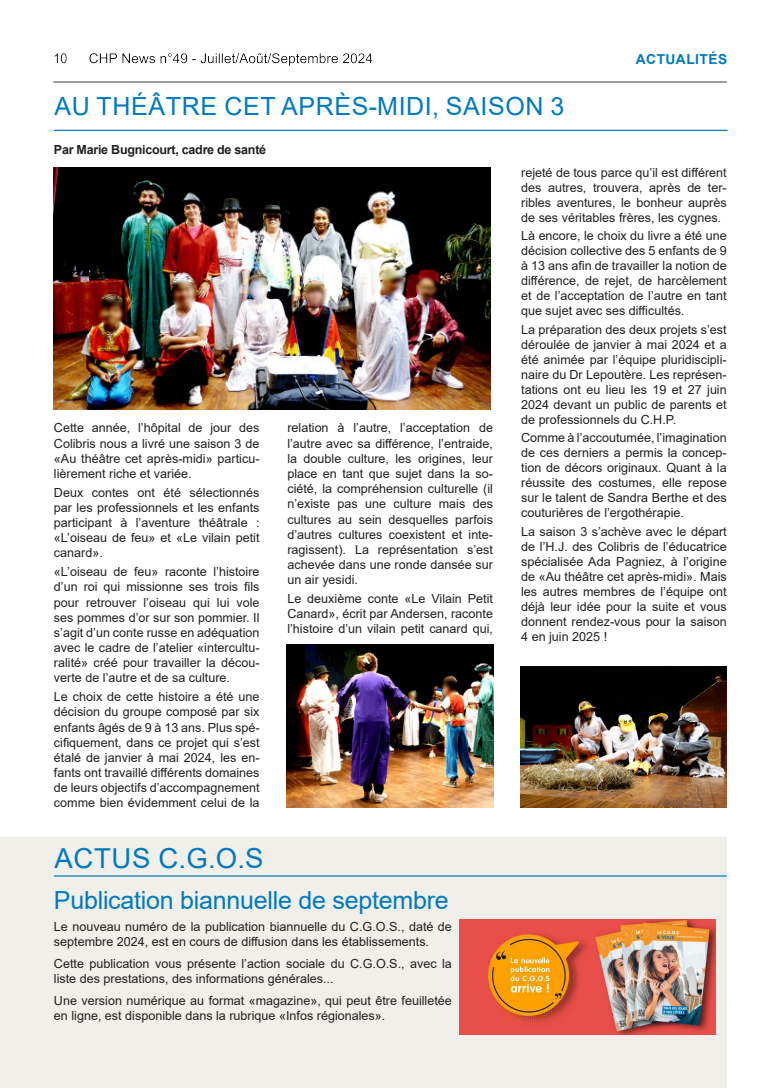
<style>
.page{position:relative;width:780px;height:1088px;background:#fff}
.page>*{position:absolute;margin:0;border:0;box-sizing:border-box;transform-origin:0 0}
.t1{font:27.5px "Arial";letter-spacing:.025em;color:#0079c0}
.t2{font:25px "Arial";letter-spacing:-.01em;color:#0079c0}
.t3{font:25px "Arial";letter-spacing:.025em;color:#0079c0}
.t4{font:700 13.75px "Arial";letter-spacing:.035em;color:#0079c0}
.t5{font:12.5px/15px "Arial";color:#231f20;text-align:justify}
.t6{font:700 12.5px "Arial";letter-spacing:-.02em;color:#231f20}
</style>
<div class="page">
<div style="left:44px;top:47px;width:400px;height:21px;background:#231f20;opacity:.3"></div>
<hr style="left:53px;top:81px;width:673px;height:2px;background:#646464">
<img style="left:53px;top:168px;width:437px;height:241px">
<hr style="left:54px;top:130px;width:673px;height:1px;background:#0079c0">
<img style="left:287px;top:644px;width:206px;height:163px">
<img style="left:520px;top:667px;width:206px;height:140px">
<div style="left:0;top:837px;width:726px;height:251px;background:#f0efea"></div>
<hr style="left:54px;top:875px;width:672px;height:1px;background:#0079c0">
<img style="left:459px;top:919px;width:256px;height:116px">
<p class="t3" style="left:54px;top:89px;width:511px">AU THÉÂTRE CET APRÈS-MIDI, SAISON 3</p>
<p class="t6" style="left:54px;top:141px;width:214px">Par Marie Bugnicourt, cadre de santé</p>
<p class="t4" style="left:635px;top:49px;width:93px">ACTUALITÉS</p>
<p class="t5" style="left:54px;top:420px;width:207px">Cette année, l’hôpital de jour des Colibris nous a livré une saison 3 de «Au théâtre cet après-midi» particu&shy;lièrement riche et variée.</p>
<p class="t5" style="left:54px;top:485px;width:207px">Deux contes ont été sélectionnés par les professionnels et les enfants participant à l’aventure théâtrale : «L’oiseau de feu» et «Le vilain petit canard».</p>
<p class="t5" style="left:54px;top:564px;width:207px">«L’oiseau de feu» raconte l’histoire d’un roi qui missionne ses trois fils pour retrouver l’oiseau qui lui vole ses pommes d’or sur son pommier. Il s’agit d’un conte russe en adéquation avec le cadre de l’atelier «intercultu&shy;ralité» créé pour travailler la décou&shy;verte de l’autre et de sa culture.</p>
<p class="t5" style="left:54px;top:689px;width:207px">Le choix de cette histoire a été une décision du groupe composé par six enfants âgés de 9 à 13 ans. Plus spé&shy;cifiquement, dans ce projet qui s’est étalé de janvier à mai 2024, les en&shy;fants ont travaillé différents domaines de leurs objectifs d’accompagnement comme bien évidemment celui de la</p>
<p class="t5" style="left:287px;top:420px;width:207px">relation à l’autre, l’acceptation de l’autre avec sa différence, l’entraide, la double culture, les origines, leur place en tant que sujet dans la so&shy;ciété, la compréhension culturelle (il n’existe pas une culture mais des cultures au sein desquelles parfois d’autres cultures coexistent et inte&shy;ragissent). La représentation s’est achevée dans une ronde dansée sur un air yesidi.</p>
<p class="t5" style="left:287px;top:591px;width:207px">Le deuxième conte «Le Vilain Petit Canard», écrit par Andersen, raconte l’histoire d’un vilain petit canard qui,</p>
<p class="t1" style="left:54px;top:840px;width:211px">ACTUS C.G.O.S</p>
<p class="t2" style="left:54px;top:883px;width:396px">Publication biannuelle de septembre</p>
<p class="t5" style="left:54px;top:919px;width:399px">Le nouveau numéro de la publication biannuelle du C.G.O.S., daté de septembre 2024, est en cours de diffusion dans les établissements.</p>
<p class="t5" style="left:54px;top:956px;width:399px">Cette publication vous présente l’action sociale du C.G.O.S., avec la liste des prestations, des informations générales...</p>
<p class="t5" style="left:54px;top:993px;width:399px">Une version numérique au format «magazine», qui peut être feuilletée en ligne, est disponible dans la rubrique «Infos régionales».</p>
<p class="t5" style="left:521px;top:165px;width:207px">rejeté de tous parce qu’il est différent des autres, trouvera, après de ter&shy;ribles aventures, le bonheur auprès de ses véritables frères, les cygnes.</p>
<p class="t5" style="left:521px;top:228px;width:207px">Là encore, le choix du livre a été une décision collective des 5 enfants de 9 à 13 ans afin de travailler la notion de différence, de rejet, de harcèlement et de l’acceptation de l’autre en tant que sujet avec ses difficultés.</p>
<p class="t5" style="left:521px;top:322px;width:207px">La préparation des deux projets s’est déroulée de janvier à mai 2024 et a été animée par l’équipe pluridiscipli&shy;naire du Dr Lepoutère. Les représen&shy;tations ont eu lieu les 19 et 27 juin 2024 devant un public de parents et de professionnels du C.H.P.</p>
<p class="t5" style="left:521px;top:430px;width:207px">Comme à l’accoutumée, l’imagination de ces derniers a permis la concep&shy;tion de décors originaux. Quant à la réussite des costumes, elle repose sur le talent de Sandra Berthe et des couturières de l’ergothérapie.</p>
<p class="t5" style="left:521px;top:524px;width:207px">La saison 3 s’achève avec le départ de l’H.J. des Colibris de l’éducatrice spécialisée Ada Pagniez, à l’origine de «Au théâtre cet après-midi». Mais les autres membres de l’équipe ont déjà leur idée pour la suite et vous donnent rendez-vous pour la saison 4 en juin 2025 !</p>
</div>
